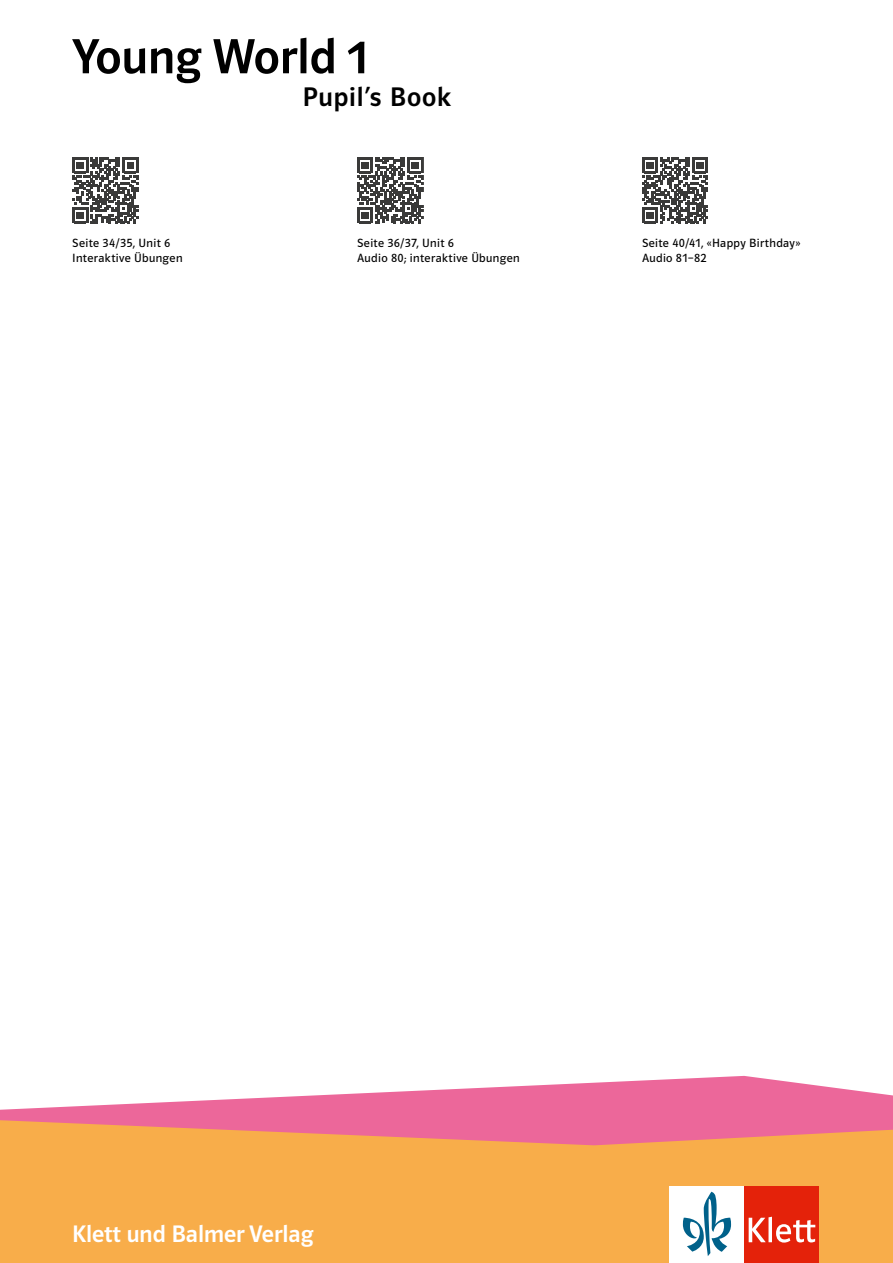
<style>
.page{position:relative;width:893px;height:1263px;background:#fff}
.page>*{position:absolute;margin:0;border:0;box-sizing:border-box;transform-origin:0 0}
.t1{font:51px "Polo 22 K Krftg";color:#000}
.t2{font:500 27px "Polo CEF";letter-spacing:.03em;color:#000}
.t3{font:24px "Polo ST11 K Krftg";color:#fff}
.t4{font:12px/15px "Polo CEF";letter-spacing:.03em;color:#000}
</style>
<div class="page">
<svg style="left:0;top:1076px;width:893px;height:44px;fill:#ec679a"></svg>
<svg style="left:0;top:1120px;width:893px;height:143px;fill:#f8ad4a"></svg>
<div style="left:670px;top:1186px;width:74px;height:77px;background:#fff"></div>
<div style="left:744px;top:1186px;width:75px;height:77px;background:#e4220a"></div>
<svg style="left:749px;top:1217px;width:66px;height:25px"></svg>
<svg style="left:683px;top:1192px;width:48px;height:64px"></svg>
<svg style="left:72px;top:157px;width:67px;height:67px"></svg>
<svg style="left:357px;top:157px;width:67px;height:67px"></svg>
<svg style="left:642px;top:157px;width:66px;height:67px"></svg>
<h1 class="t1" style="left:72px;top:30px;width:297px">Young World 1</h1>
<h2 class="t2" style="left:303px;top:81px;width:150px">Pupil’s Book</h2>
<p class="t4" style="left:72px;top:236px;width:112px">Seite 34/35, Unit 6<br>Interaktive Übungen</p>
<p class="t4" style="left:357px;top:236px;width:164px">Seite 36/37, Unit 6<br>Audio 80; interaktive Übungen</p>
<p class="t4" style="left:642px;top:236px;width:160px">Seite 40/41, «Happy Birthday»<br>Audio 81–82</p>
<h3 class="t3" style="left:72px;top:1221px;width:243px">Klett und Balmer Verlag</h3>
</div>
